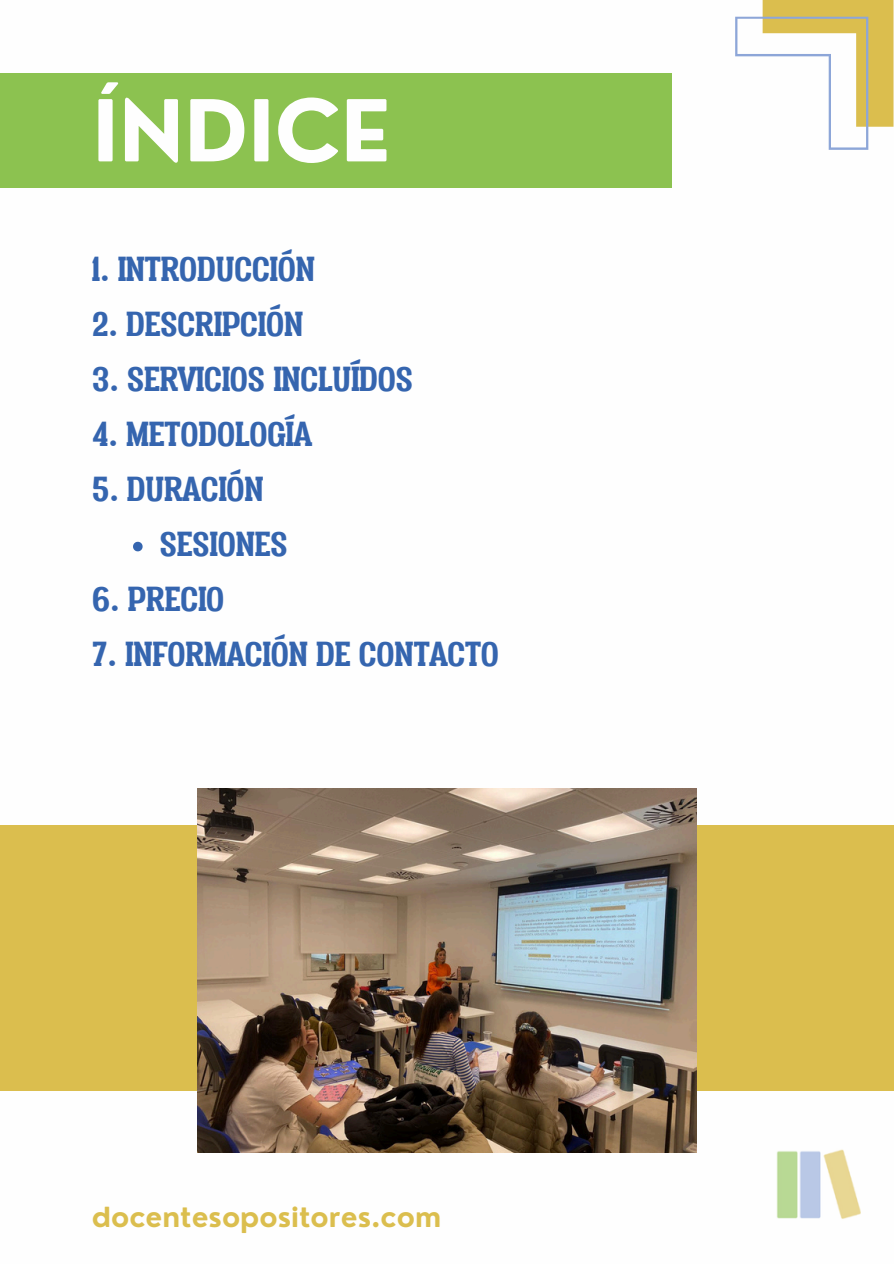
<style>
.page{position:relative;width:894px;height:1264px;background:#fff}
.page>*{position:absolute;margin:0;border:0;box-sizing:border-box;transform-origin:0 0}
.t1{font:700 82.95px "Nourd";color:#fefefe}
.t2{font:700 39.9px "Vacer Serif Personal";letter-spacing:.01em;color:#3565af}
.t3{font:700 27px "Nourd";color:#dbbe4e}
</style>
<div class="page">
<div style="left:0;top:73px;width:671px;height:115px;background:#8cc250"></div>
<div style="left:0;top:825px;width:893px;height:265px;background:#dbbe4e"></div>
<svg style="left:735px;top:0;width:158px;height:150px"></svg>
<img style="left:197px;top:789px;width:499px;height:363px">
<svg style="left:133px;top:542px;width:9px;height:9px"></svg>
<img style="left:776px;top:1149px;width:84px;height:70px">
<p class="t1" style="left:92px;top:78px;width:300px">ÍNDICE</p>
<h1 class="t2" style="left:92px;top:251px;width:224px">1. INTRODUCCIÓN</h1>
<h1 class="t2" style="left:92px;top:306px;width:212px">2. DESCRIPCIÓN</h1>
<h1 class="t2" style="left:92px;top:361px;width:322px">3. SERVICIOS INCLUÍDOS</h1>
<h1 class="t2" style="left:92px;top:416px;width:221px">4. METODOLOGÍA</h1>
<h1 class="t2" style="left:92px;top:471px;width:173px">5. DURACIÓN</h1>
<p class="t2" style="left:160px;top:526px;width:129px">SESIONES</p>
<h2 class="t2" style="left:92px;top:581px;width:133px">6. PRECIO</h2>
<h2 class="t2" style="left:92px;top:636px;width:408px">7. INFORMACIÓN DE CONTACTO</h2>
<h2 class="t3" style="left:92px;top:1199px;width:351px">docentesopositores.com</h2>
</div>
